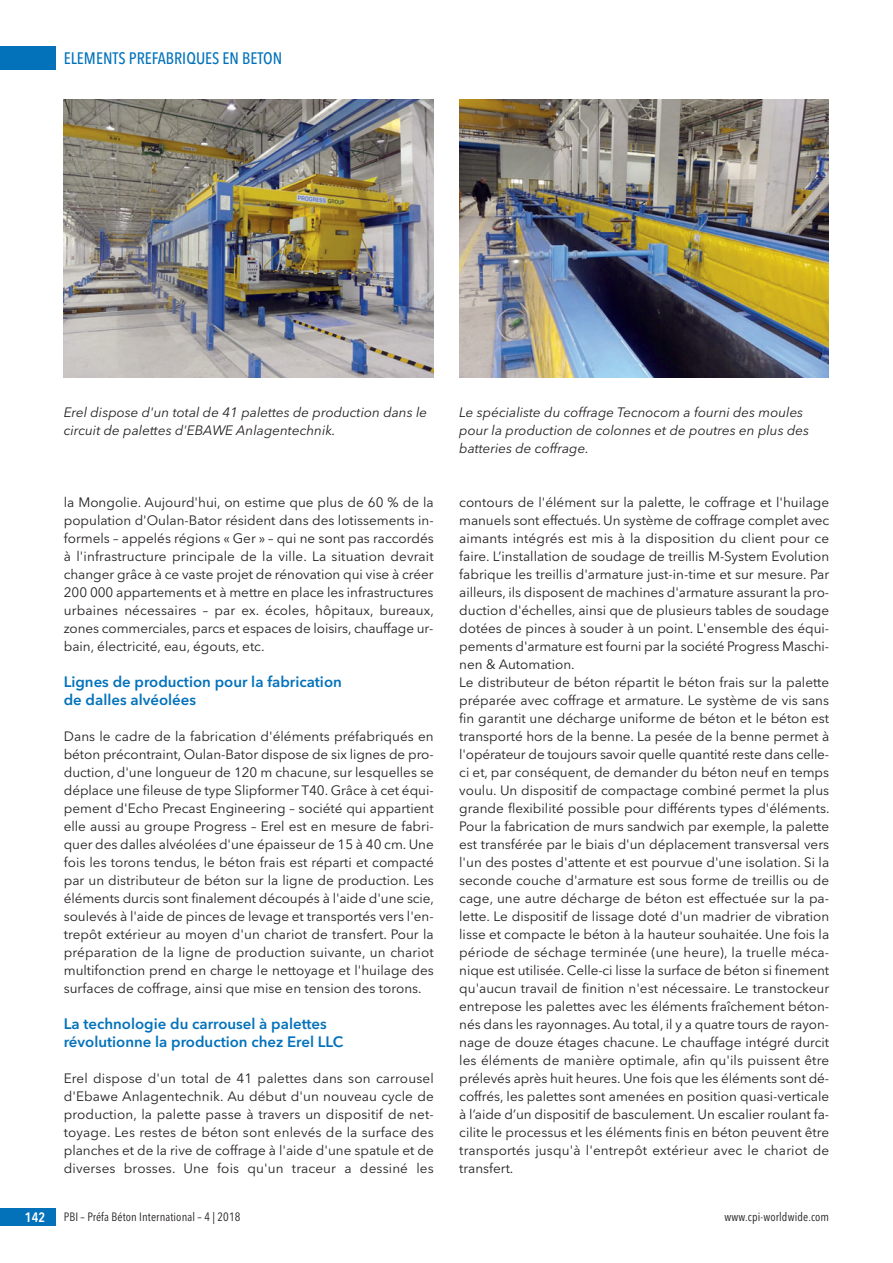
<style>
.page{position:relative;width:893px;height:1263px;background:#fff}
.page>*{position:absolute;margin:0;border:0;box-sizing:border-box;transform-origin:0 0}
.t1{font:500 16.5px "Avenir Next Condensed";color:#0372bb}
.t2{font:600 15px/18px "Avenir Next";color:#0372bb}
.t3{font:13.5px/18px "Avenir Next";color:#231f20;text-align:justify}
.t4{font:italic 13.5px/18px "Avenir Next";color:#231f20}
.t5{font:600 13.5px "Avenir Next Condensed";color:#fff}
.t6{font:12px "Avenir Next Condensed";letter-spacing:.01em;color:#231f20}
</style>
<div class="page">
<div style="left:0;top:47px;width:55px;height:23px;background:#0372bb"></div>
<div style="left:0;top:1208px;width:55px;height:18px;background:#0372bb"></div>
<img style="left:64px;top:100px;width:370px;height:277px">
<img style="left:459px;top:100px;width:369px;height:277px">
<p class="t1" style="left:64px;top:51px;width:220px">ELEMENTS PREFABRIQUES EN BETON</p>
<p class="t4" style="left:64px;top:404px;width:365px">Erel dispose d'un total de 41 palettes de production dans le circuit de palettes d'EBAWE Anlagentechnik.</p>
<p class="t4" style="left:459px;top:404px;width:351px">Le spécialiste du coffrage Tecnocom a fourni des moules pour la production de colonnes et de poutres en plus des batteries de coffrage.</p>
<p class="t3" style="left:64px;top:494px;width:372px">la Mongolie. Aujourd'hui, on estime que plus de 60 % de la population d'Oulan-Bator résident dans des lotissements in&shy;formels – appelés régions « Ger » – qui ne sont pas raccordés à l'infrastructure principale de la ville. La situation devrait changer grâce à ce vaste projet de rénovation qui vise à créer 200 000 appartements et à mettre en place les infrastructures urbaines nécessaires – par ex. écoles, hôpitaux, bureaux, zones commerciales, parcs et espaces de loisirs, chauffage ur&shy;bain, électricité, eau, égouts, etc.</p>
<p class="t2" style="left:64px;top:674px;width:280px">Lignes de production pour la fabrication de dalles alvéolées</p>
<p class="t3" style="left:64px;top:728px;width:372px">Dans le cadre de la fabrication d'éléments préfabriqués en béton précontraint, Oulan-Bator dispose de six lignes de pro&shy;duction, d'une longueur de 120 m chacune, sur lesquelles se déplace une fileuse de type Slipformer T40. Grâce à cet équi&shy;pement d'Echo Precast Engineering – société qui appartient elle aussi au groupe Progress – Erel est en mesure de fabri&shy;quer des dalles alvéolées d'une épaisseur de 15 à 40 cm. Une fois les torons tendus, le béton frais est réparti et compacté par un distributeur de béton sur la ligne de production. Les éléments durcis sont finalement découpés à l'aide d'une scie, soulevés à l'aide de pinces de levage et transportés vers l'en&shy;trepôt extérieur au moyen d'un chariot de transfert. Pour la préparation de la ligne de production suivante, un chariot multifonction prend en charge le nettoyage et l'huilage des surfaces de coffrage, ainsi que mise en tension des torons.</p>
<p class="t2" style="left:64px;top:1016px;width:281px">La technologie du carrousel à palettes révolutionne la production chez Erel LLC</p>
<p class="t3" style="left:64px;top:1070px;width:371px">Erel dispose d'un total de 41 palettes dans son carrousel d'Ebawe Anlagentechnik. Au début d'un nouveau cycle de production, la palette passe à travers un dispositif de net&shy;toyage. Les restes de béton sont enlevés de la surface des planches et de la rive de coffrage à l'aide d'une spatule et de diverses brosses. Une fois qu'un traceur a dessiné les</p>
<p class="t3" style="left:459px;top:494px;width:372px;text-align:left">contours de l'élément sur la palette, le coffrage et l'huilage manuels sont effectués. Un système de coffrage complet avec aimants intégrés est mis à la disposition du client pour ce faire. L’installation de soudage de treillis M-System Evolution fabrique les treillis d'armature just-in-time et sur mesure. Par ailleurs, ils disposent de machines d'armature assurant la pro&shy;duction d'échelles, ainsi que de plusieurs tables de soudage dotées de pinces à souder à un point. L'ensemble des équi&shy;pements d'armature est fourni par la société Progress Maschi&shy;nen &amp; Automation.<br>Le distributeur de béton répartit le béton frais sur la palette préparée avec coffrage et armature. Le système de vis sans fin garantit une décharge uniforme de béton et le béton est transporté hors de la benne. La pesée de la benne permet à l'opérateur de toujours savoir quelle quantité reste dans celle&shy;ci et, par conséquent, de demander du béton neuf en temps voulu. Un dispositif de compactage combiné permet la plus grande flexibilité possible pour différents types d'éléments.<br>Pour la fabrication de murs sandwich par exemple, la palette est transférée par le biais d'un déplacement transversal vers l'un des postes d'attente et est pourvue d'une isolation. Si la seconde couche d'armature est sous forme de treillis ou de cage, une autre décharge de béton est effectuée sur la pa&shy;lette. Le dispositif de lissage doté d'un madrier de vibration lisse et compacte le béton à la hauteur souhaitée. Une fois la période de séchage terminée (une heure), la truelle méca&shy;nique est utilisée. Celle-ci lisse la surface de béton si finement qu'aucun travail de finition n'est nécessaire. Le transtockeur entrepose les palettes avec les éléments fraîchement béton&shy;nés dans les rayonnages. Au total, il y a quatre tours de rayon&shy;nage de douze étages chacune. Le chauffage intégré durcit les éléments de manière optimale, afin qu'ils puissent être prélevés après huit heures. Une fois que les éléments sont dé&shy;coffrés, les palettes sont amenées en position quasi-verticale à l’aide d’un dispositif de basculement. Un escalier roulant fa&shy;cilite le processus et les éléments finis en béton peuvent être transportés jusqu'à l'entrepôt extérieur avec le chariot de transfert.</p>
<p class="t5" style="left:25px;top:1209px;width:22px">142</p>
<p class="t6" style="left:64px;top:1211px;width:178px">PBI – Préfa Béton International – 4 | 2018</p>
<p class="t6" style="left:725px;top:1211px;width:106px">www.cpi-worldwide.com</p>
</div>
